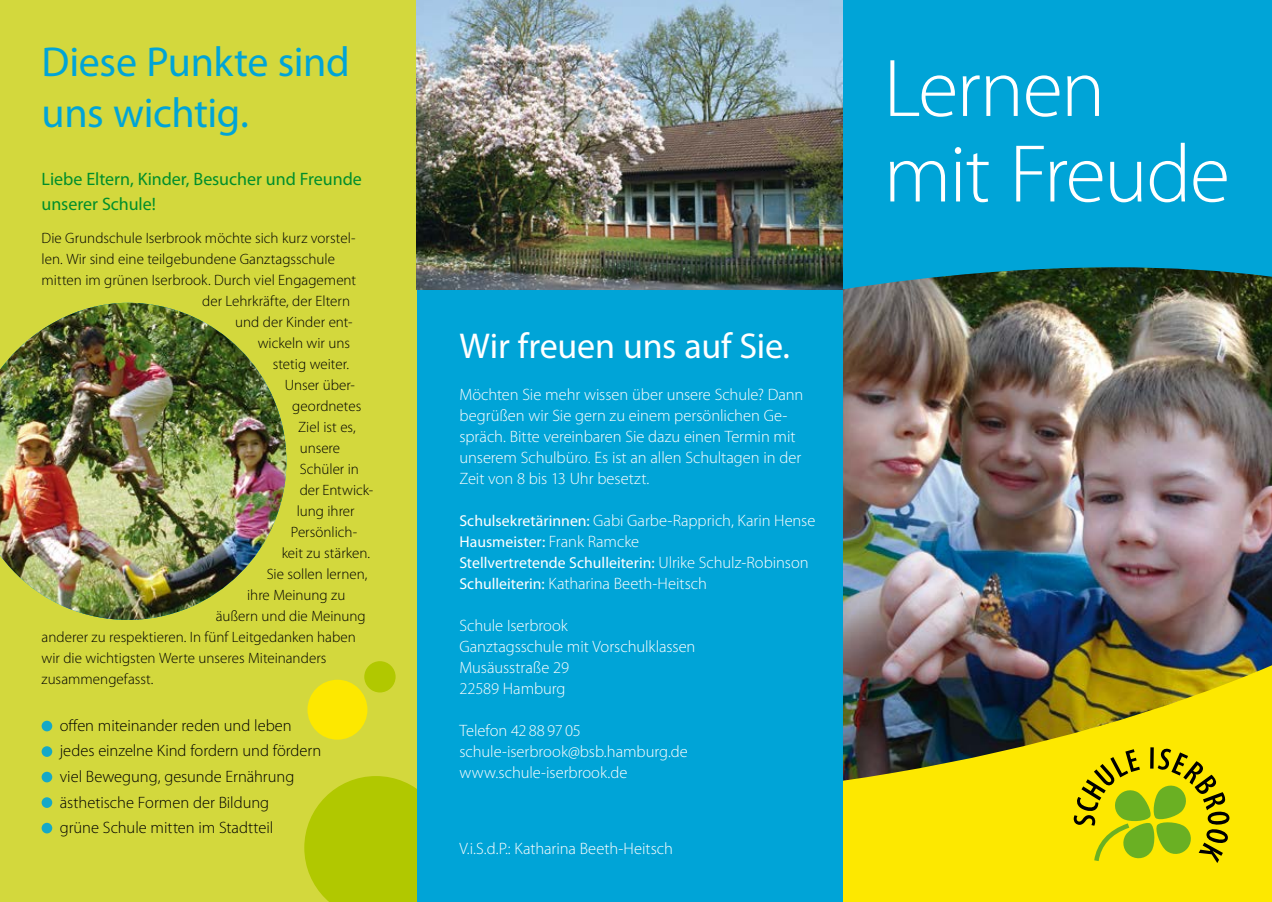
<style>
.page{position:relative;width:1272px;height:902px;background:#fff}
.page>*{position:absolute;margin:0;border:0;box-sizing:border-box;transform-origin:0 0}
.t1{font:300 82.5px/85.5px "Myriad Pro";letter-spacing:-.02em;color:#fff}
.t2{font:42px/51px "Myriad Pro";letter-spacing:-.01em;color:#00a4d7}
.t3{font:36px "Myriad Pro";letter-spacing:-.005em;color:#fff}
.t4{font:18px/25.5px "Myriad Pro";color:#008e2b}
.t5{font:300 16.5px/21px "Myriad Pro";letter-spacing:-.005em;color:#fff}
.t6{font:300 16.5px/25.5px "Myriad Pro";letter-spacing:-.005em;color:#000}
.t7{font:15.75px/21px "Myriad Pro";letter-spacing:.005em;color:#fff}
.t8{font:300 15px "Myriad Pro";color:#000}
.s1{font-weight:400;font-size:15.75px}
.s2{font-weight:300;font-size:16.5px}
</style>
<div class="page">
<div style="left:842px;top:780px;width:429px;height:121px;background:#fde800"></div>
<div style="left:842px;top:0;width:429px;height:267px;background:#00a4d7"></div>
<img style="left:842px;top:267px;width:429px;height:513px">
<div style="left:0;top:0;width:417px;height:901px;background:#d3d83d"></div>
<div style="left:364px;top:661px;width:31px;height:31px;background:#b1c800;border-radius:50%"></div>
<div style="left:307px;top:679px;width:60px;height:60px;background:#fde800;border-radius:50%"></div>
<svg style="left:304px;top:776px;width:113px;height:125px;background:#b5c907"></svg>
<div style="left:417px;top:0;width:425px;height:901px;background:#00a4d7"></div>
<svg style="left:1073px;top:747px;width:156px;height:118px;background:#c6c506"></svg>
<div style="left:42px;top:720px;width:10px;height:11px;background:#15a9c7;border-radius:50%"></div>
<div style="left:42px;top:746px;width:10px;height:10px;background:#15a9c7;border-radius:50%"></div>
<svg style="left:42px;top:771px;width:10px;height:11px"></svg>
<div style="left:42px;top:797px;width:10px;height:10px;background:#15a9c7;border-radius:50%"></div>
<svg style="left:42px;top:822px;width:10px;height:11px"></svg>
<img style="left:0;top:303px;width:286px;height:317px">
<img style="left:417px;top:0;width:425px;height:289px">
<h2 class="t2" style="left:42px;top:36px;width:310px">Diese Punkte sind uns wichtig.</h2>
<p class="t4" style="left:42px;top:165px;width:322px">Liebe Eltern, Kinder, Besucher und Freunde unserer Schule!</p>
<p class="t8" style="left:42px;top:230px;width:315px">Die Grundschule Iserbrook möchte sich kurz vorstel-</p>
<p class="t8" style="left:42px;top:251px;width:295px">len. Wir sind eine teilgebundene Ganztagsschule</p>
<p class="t8" style="left:42px;top:272px;width:316px">mitten im grünen Iserbrook. Durch viel Engagement</p>
<p class="t8" style="left:202px;top:293px;width:149px">der Lehrkräfte, der Eltern</p>
<p class="t8" style="left:235px;top:314px;width:119px">und der Kinder ent-</p>
<p class="t8" style="left:258px;top:335px;width:94px">wickeln wir uns</p>
<p class="t8" style="left:273px;top:356px;width:78px">stetig weiter.</p>
<p class="t8" style="left:285px;top:377px;width:72px">Unser über-</p>
<p class="t8" style="left:292px;top:398px;width:71px">geordnetes</p>
<p class="t8" style="left:298px;top:419px;width:59px">Ziel ist es,</p>
<p class="t8" style="left:300px;top:440px;width:42px">unsere</p>
<p class="t8" style="left:300px;top:461px;width:61px">Schüler in</p>
<p class="t8" style="left:300px;top:482px;width:75px">der Entwick-</p>
<p class="t8" style="left:297px;top:503px;width:59px">lung ihrer</p>
<p class="t8" style="left:291px;top:524px;width:68px">Persönlich-</p>
<p class="t8" style="left:282px;top:545px;width:90px">keit zu stärken.</p>
<p class="t8" style="left:267px;top:566px;width:102px">Sie sollen lernen,</p>
<p class="t8" style="left:247px;top:587px;width:100px">ihre Meinung zu</p>
<p class="t8" style="left:216px;top:608px;width:152px">äußern und die Meinung</p>
<p class="t8" style="left:42px;top:629px;width:316px">anderer zu respektieren. In fünf Leitgedanken haben</p>
<p class="t8" style="left:42px;top:650px;width:286px">wir die wichtigsten Werte unseres Miteinanders</p>
<p class="t8" style="left:42px;top:671px;width:113px">zusammengefasst.</p>
<p class="t6" style="left:60px;top:713px;width:263px">offen miteinander reden und leben jedes einzelne Kind fordern und fördern viel Bewegung, gesunde Ernährung ästhetische Formen der Bildung<br>grüne Schule mitten im Stadtteil</p>
<h3 class="t3" style="left:459px;top:323px;width:332px">Wir freuen uns auf Sie.</h3>
<p class="t5" style="left:459px;top:384px;width:345px">Möchten Sie mehr wissen über unsere Schule? Dann begrüßen wir Sie gern zu einem persönlichen Ge&shy;spräch. Bitte vereinbaren Sie dazu einen Termin mit unserem Schulbüro. Es ist an allen Schultagen in der Zeit von 8 bis 13 Uhr besetzt.</p>
<p class="t5" style="left:459px;top:510px;width:357px"><span class="s1">Schulsekretärinnen:</span> Gabi Garbe-Rapprich, Karin Hense</p>
<p class="t7" style="left:459px;top:530px;width:351px">Hausmeister: <span class="s2">Frank Ramcke<br></span>Stellvertretende Schulleiterin: <span class="s2">Ulrike Schulz-Robinson</span></p>
<p class="t5" style="left:459px;top:573px;width:249px"><span class="s1">Schulleiterin:</span> Katharina Beeth-Heitsch</p>
<p class="t5" style="left:459px;top:615px;width:237px">Schule Iserbrook<br>Ganztagsschule mit Vorschulklassen<br>Musäusstraße 29<br>22589 Hamburg</p>
<p class="t5" style="left:459px;top:720px;width:230px">Telefon 42 88 97 05 schule-iserbrook@bsb.hamburg.de www.schule-iserbrook.de</p>
<p class="t5" style="left:459px;top:838px;width:215px">V.i.S.d.P.: Katharina Beeth-Heitsch</p>
<h1 class="t1" style="left:883px;top:47px;width:348px">Lernen mit Freude</h1>
</div>
